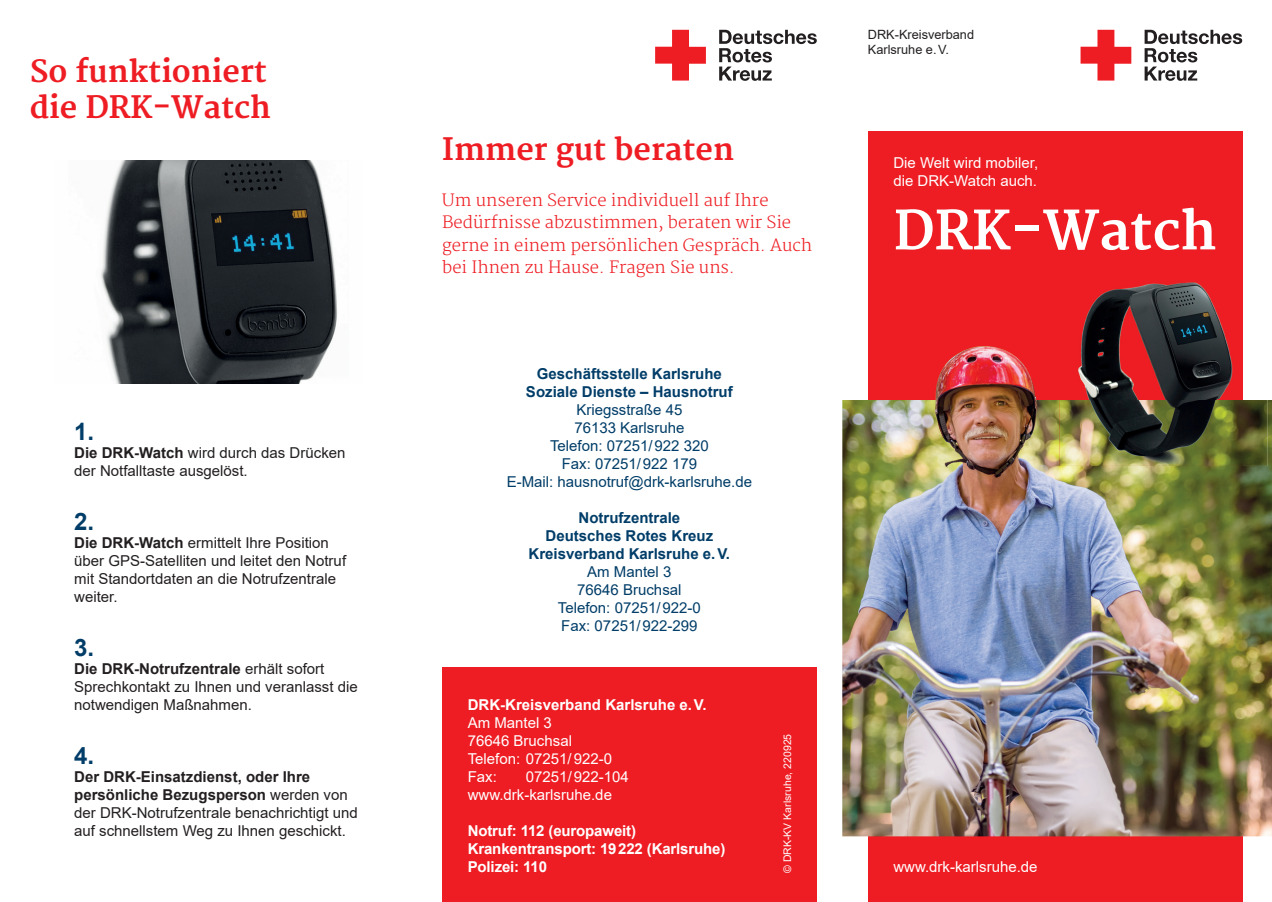
<style>
.page{position:relative;width:1272px;height:902px;background:#fff}
.page>*{position:absolute;margin:0;border:0;box-sizing:border-box;transform-origin:0 0}
.t1{font:700 52.5px "Merriweather";letter-spacing:-.005em;color:#fff}
.t2{font:700 30px/36px "Merriweather";color:#ee1d23}
.t3{font:700 24px "Arial";color:#003d68}
.t4{font:300 16.5px/22.5px "Merriweather";color:#ee1d23}
.t5{font:15px/18px "Arial";color:#231f20}
.t6{font:15px/18px "Arial";color:#003d68;text-align:center}
.t7{font:15px/18px "Arial";color:#fff}
.t8{font:700 15px/18px "Arial";color:#003d68;text-align:center}
.t9{font:700 15px/18px "Arial";letter-spacing:-.01em;color:#fff}
.t10{font:12.75px/15.3px "Arial";color:#231f20}
.t11{font:10.5px "Arial";color:#fff}
.s1{font-weight:700}
</style>
<div class="page">
<div style="left:867px;top:132px;width:375px;height:769px;background:#ee1d23"></div>
<img style="left:100px;top:160px;width:237px;height:223px">
<img style="left:842px;top:400px;width:429px;height:436px">
<img style="left:1059px;top:270px;width:208px;height:196px">
<img style="left:934px;top:346px;width:103px;height:96px">
<div style="left:442px;top:667px;width:374px;height:234px;background:#ee1d23"></div>
<svg style="left:1144px;top:30px;width:98px;height:51px"></svg>
<svg style="left:1080px;top:30px;width:51px;height:51px"></svg>
<svg style="left:719px;top:30px;width:97px;height:51px"></svg>
<svg style="left:655px;top:30px;width:51px;height:51px"></svg>
<h2 class="t2" style="left:30px;top:55px;width:243px">So funktioniert die DRK-Watch</h2>
<h3 class="t3" style="left:74px;top:414px;width:22px">1.</h3>
<p class="t5" style="left:74px;top:443px;width:273px"><span class="s1">Die DRK-Watch</span> wird durch das Drücken der Notfalltaste ausgelöst.</p>
<h3 class="t3" style="left:74px;top:504px;width:22px">2.</h3>
<p class="t5" style="left:74px;top:533px;width:273px"><span class="s1">Die DRK-Watch</span> ermittelt Ihre Position über GPS-Satelliten und leitet den Notruf mit Standortdaten an die Notrufzentrale weiter.</p>
<h3 class="t3" style="left:74px;top:630px;width:22px">3.</h3>
<p class="t5" style="left:74px;top:659px;width:285px"><span class="s1">Die DRK-Notrufzentrale</span> erhält sofort<br>Sprechkontakt zu Ihnen und veranlasst die notwendigen Maßnahmen.</p>
<h3 class="t3" style="left:74px;top:738px;width:22px">4.</h3>
<p class="t5" style="left:74px;top:767px;width:285px"><span class="s1">Der DRK-Einsatzdienst, oder Ihre persönliche Bezugsperson</span> werden von der DRK-Notrufzentrale benachrichtigt und auf schnellstem Weg zu Ihnen geschickt.</p>
<h2 class="t2" style="left:442px;top:133px;width:293px">Immer gut beraten</h2>
<p class="t4" style="left:442px;top:189px;width:371px">Um unseren Service individuell auf Ihre Bedürfnisse abzustimmen, beraten wir Sie gerne in einem persönlichen Gespräch. Auch bei Ihnen zu Hause. Fragen Sie uns.</p>
<p class="t8" style="left:526px;top:365px;width:208px">Geschäftsstelle Karlsruhe<br>Soziale Dienste – Hausnotruf</p>
<p class="t6" style="left:506px;top:400px;width:247px">Kriegsstraße 45<br>76133 Karlsruhe<br>Telefon: 07251/ 922 320<br>Fax: 07251/ 922 179<br>E-Mail: hausnotruf@drk-karlsruhe.de</p>
<p class="t8" style="left:528px;top:509px;width:203px">Notrufzentrale<br>Deutsches Rotes Kreuz<br>Kreisverband Karlsruhe e. V.</p>
<p class="t6" style="left:558px;top:562px;width:144px">Am Mantel 3<br>76646 Bruchsal<br>Telefon: 07251/ 922-0<br>Fax: 07251/ 922-299</p>
<p class="t9" style="left:468px;top:696px;width:240px">DRK-Kreisverband Karlsruhe e. V.</p>
<p class="t7" style="left:468px;top:713px;width:146px">Am Mantel 3<br>76646 Bruchsal<br>Telefon: 07251/ 922-0<br>Fax:</p>
<p class="t7" style="left:468px;top:767px;width:162px;text-indent:58px">07251/ 922-104 www.drk-karlsruhe.de</p>
<p class="t9" style="left:468px;top:822px;width:259px">Notruf: 112 (europaweit)<br>Krankentransport: 19 222 (Karlsruhe)<br>Polizei: 110</p>
<p class="t11" style="left:780px;top:872px;width:141px;rotate:-90deg">© DRK-KV Karlsruhe, 220925</p>
<p class="t10" style="left:867px;top:27px;width:108px">DRK-Kreisverband<br>Karlsruhe e. V.</p>
<p class="t7" style="left:893px;top:154px;width:146px">Die Welt wird mobiler, die DRK-Watch auch.</p>
<h1 class="t1" style="left:893px;top:200px;width:325px">DRK-Watch</h1>
<p class="t7" style="left:893px;top:857px;width:146px">www.drk-karlsruhe.de</p>
</div>
